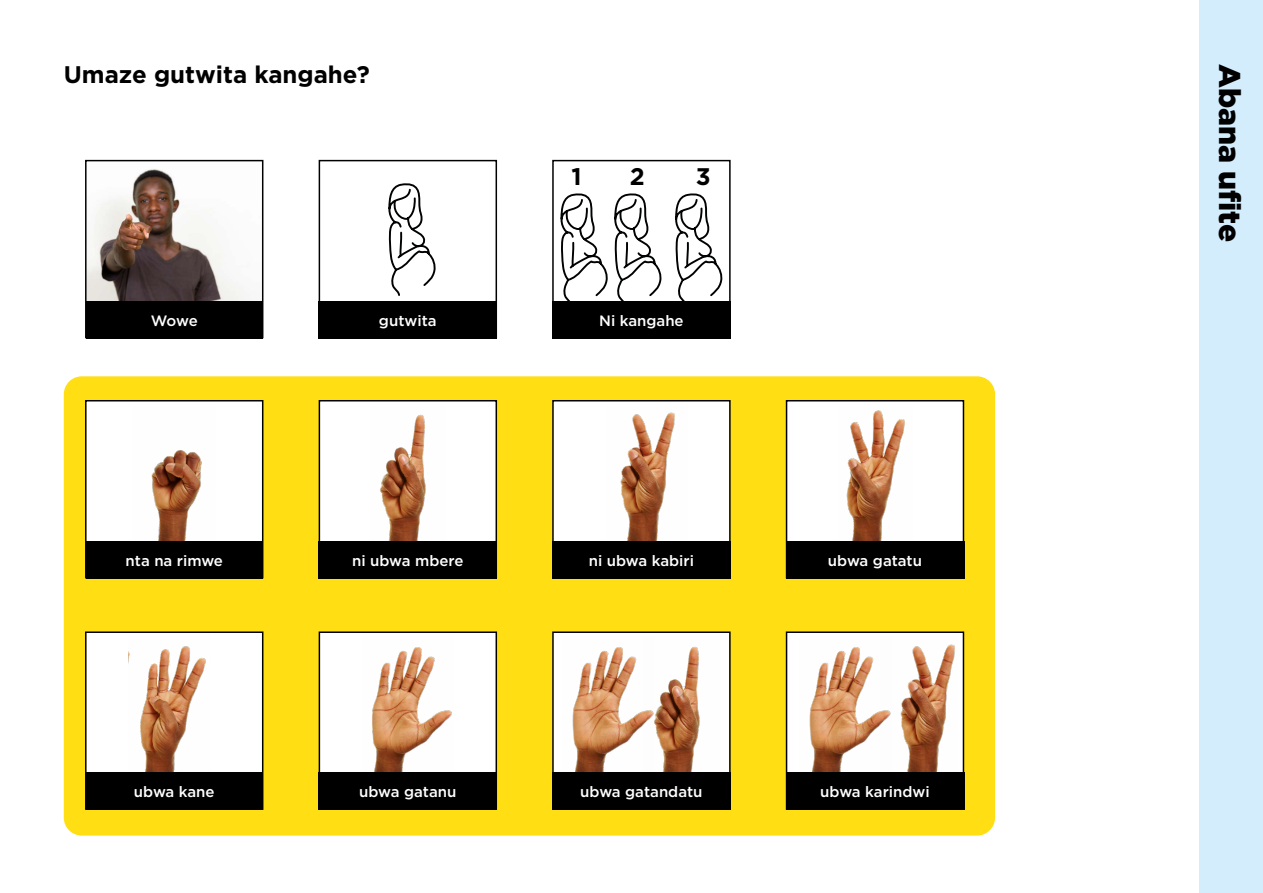
<style>
.page{position:relative;width:1263px;height:893px;background:#fff}
.page>*{position:absolute;margin:0;border:0;box-sizing:border-box;transform-origin:0 0}
.t1{font:900 30px "Gotham";color:#000}
.t2{font:700 24px "Gotham";color:#000}
.t3{font:500 15px "Gotham";color:#fff}
</style>
<div class="page">
<div style="left:1199px;top:0;width:64px;height:893px;background:#d4edfc"></div>
<svg style="left:318px;top:159px;width:180px;height:180px"></svg>
<svg style="left:552px;top:159px;width:179px;height:180px"></svg>
<svg style="left:85px;top:159px;width:179px;height:180px"></svg>
<div style="left:86px;top:301px;width:177px;height:37px;background:#000"></div>
<div style="left:319px;top:301px;width:178px;height:37px;background:#000"></div>
<div style="left:552px;top:301px;width:179px;height:37px;background:#000"></div>
<div style="left:64px;top:376px;width:931px;height:460px;background:#ffde14;border-radius:18px"></div>
<svg style="left:85px;top:400px;width:179px;height:179px;background:#f2f1ee"></svg>
<svg style="left:85px;top:631px;width:179px;height:179px;background:#f0efed"></svg>
<svg style="left:318px;top:400px;width:180px;height:179px;background:#efefeb"></svg>
<svg style="left:318px;top:631px;width:180px;height:179px;background:#efeee9"></svg>
<svg style="left:552px;top:400px;width:179px;height:179px;background:#efefee"></svg>
<svg style="left:552px;top:631px;width:179px;height:142px;background:#d0cfc6"></svg>
<svg style="left:785px;top:400px;width:180px;height:179px;background:#f0efec"></svg>
<svg style="left:785px;top:631px;width:180px;height:179px;background:#d0cdbd"></svg>
<img style="left:132px;top:405px;width:83px;height:136px">
<img style="left:129px;top:637px;width:81px;height:136px">
<img style="left:370px;top:405px;width:76px;height:136px">
<img style="left:654px;top:637px;width:66px;height:136px">
<img style="left:891px;top:637px;width:66px;height:136px">
<img style="left:362px;top:637px;width:92px;height:136px">
<img style="left:606px;top:405px;width:81px;height:136px">
<img style="left:562px;top:637px;width:92px;height:136px">
<img style="left:799px;top:637px;width:92px;height:136px">
<img style="left:838px;top:405px;width:74px;height:136px">
<div style="left:86px;top:541px;width:177px;height:37px;background:#000"></div>
<div style="left:86px;top:773px;width:177px;height:37px;background:#000"></div>
<div style="left:319px;top:541px;width:178px;height:37px;background:#000"></div>
<div style="left:319px;top:773px;width:178px;height:37px;background:#000"></div>
<div style="left:552px;top:541px;width:179px;height:37px;background:#000"></div>
<div style="left:552px;top:773px;width:179px;height:37px;background:#000"></div>
<div style="left:786px;top:541px;width:178px;height:37px;background:#000"></div>
<div style="left:786px;top:773px;width:178px;height:37px;background:#000"></div>
<h2 class="t2" style="left:64px;top:59px;width:307px">Umaze gutwita kangahe?</h2>
<h2 class="t2" style="left:571px;top:161px;width:12px">1</h2>
<h2 class="t2" style="left:630px;top:161px;width:16px">2</h2>
<h2 class="t2" style="left:696px;top:161px;width:16px">3</h2>
<h1 class="t1" style="left:1250px;top:64px;width:180px;rotate:90deg">Abana ufite</h1>
<p class="t3" style="left:151px;top:311px;width:48px">Wowe</p>
<p class="t3" style="left:379px;top:311px;width:59px">gutwita</p>
<p class="t3" style="left:599px;top:311px;width:86px">Ni kangahe</p>
<p class="t3" style="left:126px;top:551px;width:99px">nta na rimwe</p>
<p class="t3" style="left:352px;top:551px;width:113px">ni ubwa mbere</p>
<p class="t3" style="left:589px;top:551px;width:107px">ni ubwa kabiri</p>
<p class="t3" style="left:828px;top:551px;width:96px">ubwa gatatu</p>
<p class="t3" style="left:134px;top:782px;width:82px">ubwa kane</p>
<p class="t3" style="left:359px;top:782px;width:99px">ubwa gatanu</p>
<p class="t3" style="left:580px;top:782px;width:124px">ubwa gatandatu</p>
<p class="t3" style="left:820px;top:782px;width:111px">ubwa karindwi</p>
</div>
